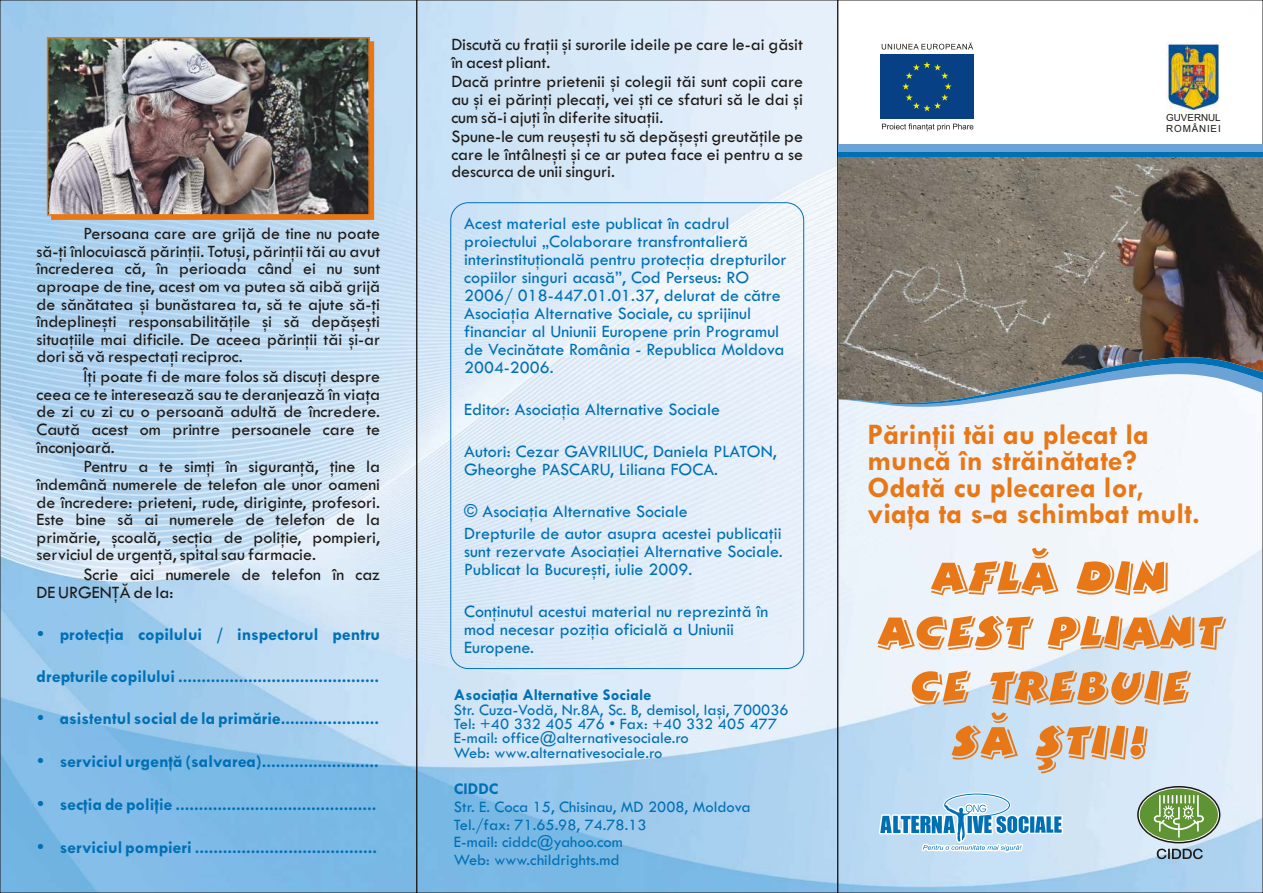
<style>
.page{position:relative;width:1263px;height:893px;background:#fff}
.page>*{position:absolute;margin:0;border:0;box-sizing:border-box;transform-origin:0 0}
.t1{font:51.3px/54.8px "Bertram";color:#e87817;text-align:center}
.t2{font:700 30px/26.1px "Tw Cen";color:#e87817}
.t3{font:18px/17.7px "Tw Cen";color:#1f1a17;text-align:justify}
.t4{font:18px/18px "Tw Cen";color:#0070b5}
.t5{font:700 18px "Tw Cen";color:#0070b5}
.t6{font:16.5px/14.4px "Tw Cen";color:#0070b5}
.t7{font:700 16.5px "Tw Cen";color:#0070b5}
.t8{font:9.75px/10.9px "Arial";letter-spacing:.045em;color:#1f1a17}
</style>
<div class="page">
<img style="left:2px;top:2px;width:1259px;height:889px">
<div style="left:838px;top:0;width:425px;height:144px;background:#fff"></div>
<svg style="left:877px;top:785px;width:188px;height:108px;background:#afd2ec"></svg>
<svg style="left:1137px;top:786px;width:83px;height:74px;background:#92b18d"></svg>
<img style="left:838px;top:157px;width:425px;height:197px">
<svg style="left:838px;top:354px;width:425px;height:56px"></svg>
<div style="left:880px;top:54px;width:94px;height:65px;background:#084085"></div>
<svg style="left:902px;top:62px;width:50px;height:49px"></svg>
<svg style="left:882px;top:43px;width:91px;height:7px"></svg>
<svg style="left:882px;top:124px;width:91px;height:7px"></svg>
<img style="left:1166px;top:43px;width:54px;height:69px">
<svg style="left:50px;top:41px;width:325px;height:180px;background:#de8b43"></svg>
<img style="left:49px;top:39px;width:319px;height:175px">
<div style="left:47px;top:37px;width:323px;height:179px;border:1px solid #e87817"></div>
<div style="left:838px;top:144px;width:425px;height:8px;background:#6ba3d6"></div>
<div style="left:838px;top:152px;width:425px;height:5px;background:#0070b5"></div>
<p class="t3" style="left:37px;top:226px;width:345px;text-indent:47px">Persoana care are grijă de tine nu poate să-ţi înlocuiască părinţii. Totuşi, părinţii tăi au avut încrederea că, în perioada când ei nu sunt aproape de tine, acest om va putea să aibă grijă de sănătatea şi bunăstarea ta, să te ajute să-ţi îndeplineşti responsabilităţile şi să depăşeşti situaţiile mai dificile. De aceea părinţii tăi şi-ar dori să vă respectaţi reciproc.</p>
<p class="t3" style="left:37px;top:369px;width:345px;text-indent:47px">Îţi poate fi de mare folos să discuţi despre ceea ce te interesează sau te deranjează în viaţa de zi cu zi cu o persoană adultă de încredere.<br>Caută acest om printre persoanele care te înconjoară.</p>
<p class="t3" style="left:36px;top:459px;width:345px;text-indent:47px">Pentru a te simţi în siguranţă, ţine la îndemână numerele de telefon ale unor oameni de încredere: prieteni, rude, diriginte, profesori.<br>Este bine să ai numerele de telefon de la primărie, şcoală, secţia de poliţie, pompieri, serviciul de urgenţă, spital sau farmacie.</p>
<p class="t3" style="left:36px;top:567px;width:345px;text-indent:47px">Scrie aici numerele de telefon în caz<br>DE URGENŢĂ de la:</p>
<p class="t5" style="left:36px;top:628px;width:345px">•protecţia copilului / inspectorul pentru</p>
<p class="t5" style="left:36px;top:669px;width:344px">drepturile copilului ...........................................</p>
<p class="t5" style="left:36px;top:712px;width:344px">•asistentul social de la primărie.....................</p>
<p class="t5" style="left:36px;top:755px;width:344px">•serviciul urgenţă (salvarea).........................</p>
<p class="t5" style="left:36px;top:797px;width:342px">•secţia de poliţie ...........................................</p>
<p class="t5" style="left:36px;top:840px;width:342px">•serviciul pompieri .......................................</p>
<p class="t3" style="left:451px;top:37px;width:353px">Discută cu fraţii şi surorile ideile pe care le-ai găsit în acest pliant.</p>
<p class="t3" style="left:451px;top:74px;width:353px">Dacă printre prietenii şi colegii tăi sunt copii care au şi ei părinţi plecaţi, vei şti ce sfaturi să le dai şi cum să-i ajuţi în diferite situaţii.</p>
<p class="t3" style="left:451px;top:129px;width:353px">Spune-le cum reuşeşti tu să depăşeşti greutăţile pe care le întâlneşti şi ce ar putea face ei pentru a se descurca de unii singuri.</p>
<p class="t4" style="left:464px;top:216px;width:324px">Acest material este publicat în cadrul proiectului „Colaborare transfrontalieră interinstituţională pentru protecţia drepturilor copiilor singuri acasă”, Cod Perseus: RO 2006/ 018-447.01.01.37, delurat de către Asociaţia Alternative Sociale, cu sprijinul financiar al Uniunii Europene prin Programul de Vecinătate România - Republica Moldova 2004-2006.</p>
<p class="t4" style="left:464px;top:401px;width:257px">Editor: Asociaţia Alternative Sociale</p>
<p class="t4" style="left:464px;top:444px;width:314px">Autori: Cezar GAVRILIUC, Daniela PLATON,<br>Gheorghe PASCARU, Liliana FOCA.</p>
<p class="t4" style="left:464px;top:502px;width:319px;line-height:21.1px">© Asociaţia Alternative Sociale<br>Drepturile de autor asupra acestei publicaţii</p>
<p class="t4" style="left:464px;top:543px;width:320px">sunt rezervate Asociaţiei Alternative Sociale.<br>Publicat la Bucureşti, iulie 2009.</p>
<p class="t4" style="left:464px;top:603px;width:306px">Conţinutul acestui material nu reprezintă în mod necesar poziţia oficială a Uniunii<br>Europene.</p>
<p class="t7" style="left:454px;top:689px;width:199px">Asociaţia Alternative Sociale</p>
<p class="t6" style="left:454px;top:703px;width:336px">Str. Cuza-Vodă, Nr.8A, Sc. B, demisol, Iaşi, 700036<br>Tel: +40 332 405 476 • Fax: +40 332 405 477<br>E-mail: office@alternativesociale.ro<br>Web: www.alternativesociale.ro</p>
<p class="t7" style="left:454px;top:782px;width:46px">CIDDC</p>
<p class="t6" style="left:454px;top:798px;width:298px;line-height:18px">Str. E. Coca 15, Chisinau, MD 2008, Moldova<br>Tel./fax: 71.65.98, 74.78.13<br>E-mail: ciddc@yahoo.com<br>Web: www.childrights.md</p>
<p class="t8" style="left:1166px;top:113px;width:56px">GUVERNUL<br>ROMÂNIEI</p>
<h2 class="t2" style="left:867px;top:424px;width:334px">Părinţii tăi au plecat la muncă în străinătate?<br>Odată cu plecarea lor, viaţa ta s-a schimbat mult.</h2>
<h1 class="t1" style="left:877px;top:554px;width:347px">AFLĂ DIN<br>ACEST PLIANT<br>CE TREBUIE<br>SĂ ŞTII!</h1>
</div>
